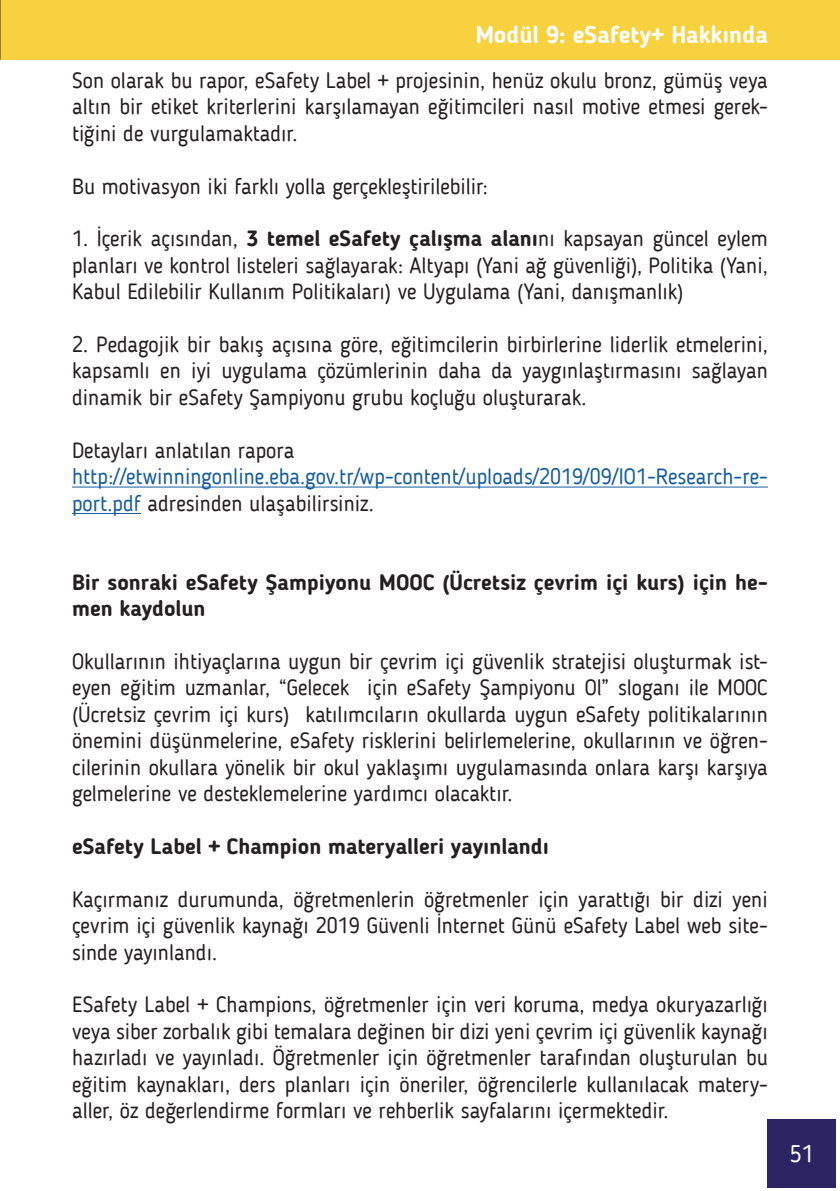
<style>
.page{position:relative;width:840px;height:1191px;background:#fff}
.page>*{position:absolute;margin:0;border:0;box-sizing:border-box;transform-origin:0 0}
.t1{font:700 24px "Blogger Sans";color:#fff}
.t2{font:24px "Blogger Sans";color:#fff}
.t3{font:22px/26.4px "Blogger Sans";color:#231f20;text-align:justify}
.t4{font:700 22px/26.4px "Blogger Sans";color:#231f20}
.t5{font:22px/26.4px "Blogger Sans";color:#175d9e}
.s1{font-weight:700}
.s2{color:#231f20}
</style>
<div class="page">
<div style="left:0;top:0;width:839px;height:60px;background:#f7d13e"></div>
<div style="left:767px;top:1119px;width:68px;height:68px;background:#2a2562"></div>
<hr style="left:72px;top:487px;width:695px;height:1px;background:#175d9e">
<hr style="left:72px;top:513px;width:69px;height:1px;background:#175d9e">
<p class="t1" style="left:475px;top:23px;width:293px">Modül 9: eSafety+ Hakkında</p>
<p class="t3" style="left:72px;top:68px;width:697px">Son olarak bu rapor, eSafety Label + projesinin, henüz okulu bronz, gümüş veya altın bir etiket kriterlerini karşılamayan eğitimcileri nasıl motive etmesi gerek&shy;tiğini de vurgulamaktadır.</p>
<p class="t3" style="left:72px;top:174px;width:417px">Bu motivasyon iki farklı yolla gerçekleştirilebilir:</p>
<p class="t3" style="left:72px;top:227px;width:697px">1. İçerik açısından, <span class="s1">3 temel eSafety çalışma alanı</span>nı kapsayan güncel eylem planları ve kontrol listeleri sağlayarak: Altyapı (Yani ağ güvenliği), Politika (Yani, Kabul Edilebilir Kullanım Politikaları) ve Uygulama (Yani, danışmanlık)</p>
<p class="t3" style="left:72px;top:332px;width:697px">2. Pedagojik bir bakış açısına göre, eğitimcilerin birbirlerine liderlik etmelerini, kapsamlı en iyi uygulama çözümlerinin daha da yaygınlaştırmasını sağlayan dinamik bir eSafety Şampiyonu grubu koçluğu oluşturarak.</p>
<p class="t3" style="left:72px;top:438px;width:224px">Detayları anlatılan rapora</p>
<p class="t5" style="left:72px;top:464px;width:697px">http://etwinningonline.eba.gov.tr/wp-content/uploads/2019/09/IO1-Research-re&shy;port.pdf <span class="s2">adresinden ulaşabilirsiniz.</span></p>
<p class="t4" style="left:72px;top:570px;width:697px">Bir sonraki eSafety Şampiyonu MOOC (Ücretsiz çevrim içi kurs) için he&shy;men kaydolun</p>
<p class="t3" style="left:72px;top:649px;width:697px">Okullarının ihtiyaçlarına uygun bir çevrim içi güvenlik stratejisi oluşturmak ist&shy;eyen eğitim uzmanlar, “Gelecek için eSafety Şampiyonu Ol” sloganı ile MOOC (Ücretsiz çevrim içi kurs) katılımcıların okullarda uygun eSafety politikalarının önemini düşünmelerine, eSafety risklerini belirlemelerine, okullarının ve öğren&shy;cilerinin okullara yönelik bir okul yaklaşımı uygulamasında onlara karşı karşıya gelmelerine ve desteklemelerine yardımcı olacaktır.</p>
<p class="t4" style="left:72px;top:834px;width:478px">eSafety Label + Champion materyalleri yayınlandı</p>
<p class="t3" style="left:72px;top:887px;width:697px">Kaçırmanız durumunda, öğretmenlerin öğretmenler için yarattığı bir dizi yeni çevrim içi güvenlik kaynağı 2019 Güvenli İnternet Günü eSafety Label web site&shy;sinde yayınlandı.</p>
<p class="t3" style="left:72px;top:992px;width:697px">ESafety Label + Champions, öğretmenler için veri koruma, medya okuryazarlığı veya siber zorbalık gibi temalara değinen bir dizi yeni çevrim içi güvenlik kaynağı hazırladı ve yayınladı. Öğretmenler için öğretmenler tarafından oluşturulan bu eğitim kaynakları, ders planları için öneriler, öğrencilerle kullanılacak matery&shy;aller, öz değerlendirme formları ve rehberlik sayfalarını içermektedir.</p>
<p class="t2" style="left:789px;top:1141px;width:25px">51</p>
</div>
